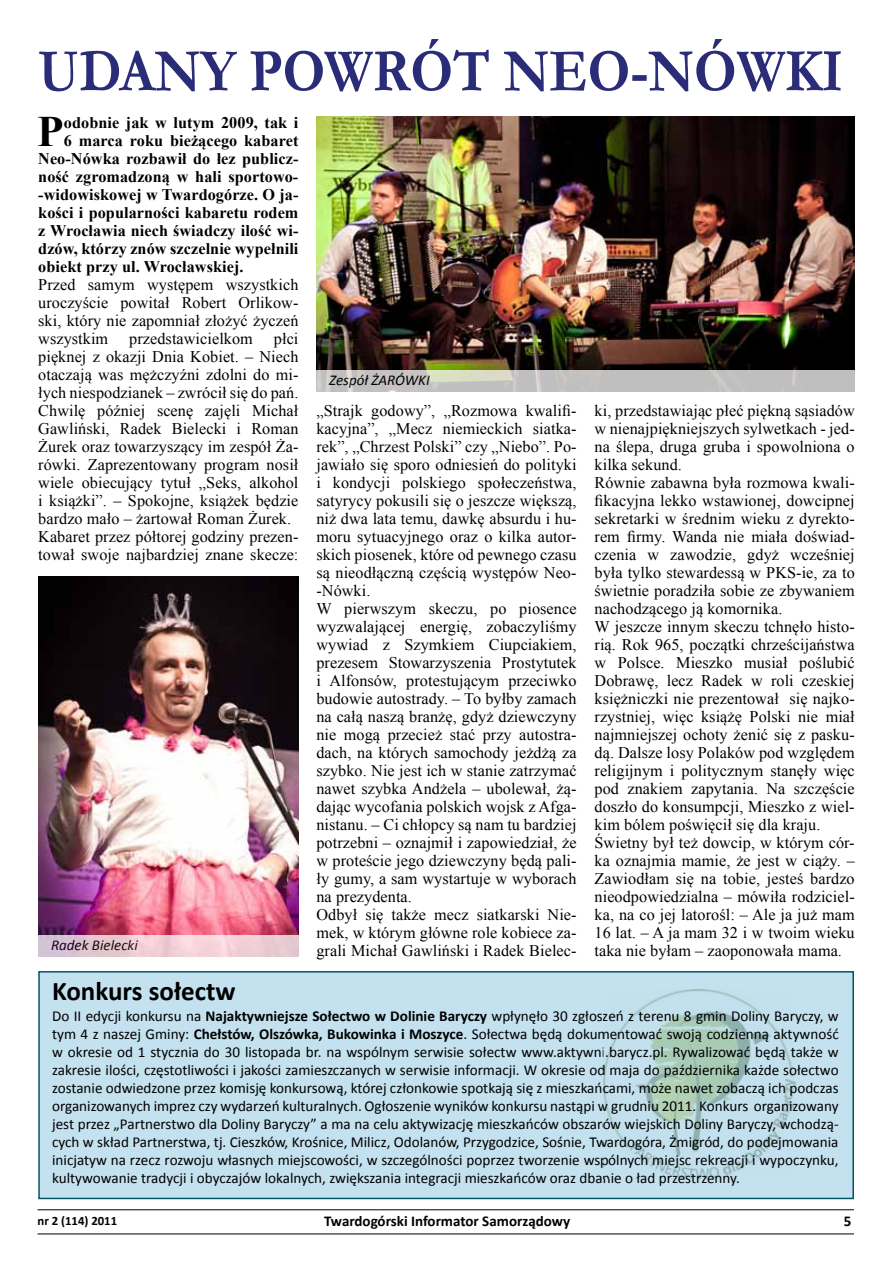
<style>
.page{position:relative;width:893px;height:1263px;background:#fff}
.page>*{position:absolute;margin:0;border:0;box-sizing:border-box;transform-origin:0 0}
.t1{font:700 61.5px "Garamond";color:#2a2c77;scale:.88 1}
.t2{font:700 43.35px "Times New Roman";color:#000}
.t3{font:700 27px "Calibri";color:#000}
.t4{font:16.2px/18px "Times New Roman";letter-spacing:.005em;color:#000}
.t5{font:700 16.2px "Times New Roman";letter-spacing:.005em;color:#000}
.t6{font:15.15px/18px "Calibri";color:#000;text-align:justify}
.t7{font:700 15px "Calibri";color:#000}
.t8{font:italic 15px "Calibri";color:#000}
.t9{font:700 12.75px "Calibri";color:#000}
.s1{font-weight:700}
</style>
<div class="page">
<div style="left:38px;top:971px;width:816px;height:228px;background:#c4e1ef;border:2px solid #005568"></div>
<img style="left:316px;top:117px;width:539px;height:253px">
<img style="left:38px;top:576px;width:260px;height:359px">
<img style="left:604px;top:989px;width:191px;height:189px">
<svg style="left:316px;top:370px;width:539px;height:21px;background:#c3c3c0"></svg>
<svg style="left:38px;top:935px;width:261px;height:22px;background:#e9ccd5"></svg>
<hr style="left:38px;top:1233px;width:816px;height:1px;background:#000">
<hr style="left:38px;top:1209px;width:816px;height:1px;background:#000">
<h1 class="t1" style="left:38px;top:29px;width:916px">UDANY POWRÓT NEO-NÓWKI</h1>
<h2 class="t2" style="left:37px;top:102px;width:28px">P</h2>
<p class="t5" style="left:64px;top:112px;width:236px">odobnie jak w lutym 2009, tak i</p>
<p class="t5" style="left:64px;top:130px;width:236px">6 marca roku bieżącego kabaret</p>
<p class="t5" style="left:38px;top:148px;width:262px">Neo-Nówka rozbawił do łez publicz-</p>
<p class="t5" style="left:38px;top:166px;width:262px">ność zgromadzoną w hali sportowo-</p>
<p class="t5" style="left:38px;top:184px;width:262px">-widowiskowej w Twardogórze. O ja-</p>
<p class="t5" style="left:38px;top:202px;width:262px">kości i popularności kabaretu rodem</p>
<p class="t5" style="left:38px;top:220px;width:262px">z Wrocławia niech świadczy ilość wi-</p>
<p class="t5" style="left:38px;top:238px;width:262px">dzów, którzy znów szczelnie wypełnili</p>
<p class="t5" style="left:38px;top:256px;width:207px">obiekt przy ul. Wrocławskiej.</p>
<p class="t4" style="left:38px;top:276px;width:262px;text-align:justify">Przed samym występem wszystkich uroczyście powitał Robert Orlikow&shy;ski, który nie zapomniał złożyć życzeń wszystkim</p>
<p class="t4" style="left:38px;top:330px;width:262px;text-indent:236px">płci pięknej z okazji Dnia Kobiet. – Niech otaczają was mężczyźni zdolni do mi&shy;łych niespodzianek – zwrócił się do pań.<br>Chwilę później scenę zajęli Michał Gawliński, Radek Bielecki i Roman Żurek oraz towarzyszący im zespół Ża&shy;rówki. Zaprezentowany program nosił wiele obiecujący tytuł „Seks, alkohol i książki”. – Spokojne, książek będzie bardzo mało – żartował Roman Żurek.<br>Kabaret przez półtorej godziny prezen&shy;tował swoje najbardziej znane skecze:</p>
<p class="t4" style="left:129px;top:330px;width:125px">przedstawicielkom</p>
<p class="t8" style="left:51px;top:935px;width:88px">Radek Bielecki</p>
<p class="t8" style="left:329px;top:369px;width:102px">Zespół ŻARÓWKI</p>
<p class="t4" style="left:316px;top:402px;width:262px">„Strajk godowy”, „Rozmowa kwalifi&shy;kacyjna”, „Mecz niemieckich siatka&shy;rek”, „Chrzest Polski” czy „Niebo”. Po&shy;jawiało się sporo odniesień do polityki i kondycji polskiego społeczeństwa, satyrycy pokusili się o jeszcze większą, niż dwa lata temu, dawkę absurdu i hu&shy;moru sytuacyjnego oraz o kilka autor&shy;skich piosenek, które od pewnego czasu są nieodłączną częścią występów Neo--Nówki.<br>W pierwszym skeczu, po piosence wyzwalającej energię, zobaczyliśmy wywiad z Szymkiem Ciupciakiem, prezesem Stowarzyszenia Prostytutek i Alfonsów, protestującym przeciwko budowie autostrady. – To byłby zamach na całą naszą branżę, gdyż dziewczyny nie mogą przecież stać przy autostra&shy;dach, na których samochody jeżdżą za szybko. Nie jest ich w stanie zatrzymać nawet szybka Andżela – ubolewał, żą&shy;dając wycofania polskich wojsk z Afga&shy;nistanu. – Ci chłopcy są nam tu bardziej potrzebni – oznajmił i zapowiedział, że w proteście jego dziewczyny będą pali&shy;ły gumy, a sam wystartuje w wyborach na prezydenta.<br>Odbył się także mecz siatkarski Nie&shy;mek, w którym główne role kobiece za&shy;grali Michał Gawliński i Radek Bielec-</p>
<p class="t4" style="left:595px;top:402px;width:262px">ki, przedstawiając płeć piękną sąsiadów w nienajpiękniejszych sylwetkach - jed&shy;na ślepa, druga gruba i spowolniona o kilka sekund.<br>Równie zabawna była rozmowa kwali&shy;fikacyjna lekko wstawionej, dowcipnej sekretarki w średnim wieku z dyrekto&shy;rem firmy. Wanda nie miała doświad&shy;czenia w zawodzie, gdyż wcześniej była tylko stewardessą w PKS-ie, za to świetnie poradziła sobie ze zbywaniem nachodzącego ją komornika.<br>W jeszcze innym skeczu tchnęło histo&shy;rią. Rok 965, początki chrześcijaństwa w Polsce. Mieszko musiał poślubić Dobrawę, lecz Radek w roli czeskiej księżniczki nie prezentował się najko&shy;rzystniej, więc książę Polski nie miał najmniejszej ochoty żenić się z pasku&shy;dą. Dalsze losy Polaków pod względem religijnym i politycznym stanęły więc pod znakiem zapytania. Na szczęście doszło do konsumpcji, Mieszko z wiel&shy;kim bólem poświęcił się dla kraju.<br>Świetny był też dowcip, w którym cór&shy;ka oznajmia mamie, że jest w ciąży. – Zawiodłam się na tobie, jesteś bardzo nieodpowiedzialna – mówiła rodziciel&shy;ka, na co jej latorośl: – Ale ja już mam 16 lat. – A ja mam 32 i w twoim wieku taka nie byłam – zaoponowała mama.</p>
<h3 class="t3" style="left:52px;top:974px;width:185px">Konkurs sołectw</h3>
<p class="t6" style="left:52px;top:1007px;width:788px">Do II edycji konkursu na <span class="s1">Najaktywniejsze Sołectwo w Dolinie Baryczy</span> wpłynęło 30 zgłoszeń z terenu 8 gmin Doliny Baryczy, w tym 4 z naszej Gminy: <span class="s1">Chełstów, Olszówka, Bukowinka i Moszyce</span>. Sołectwa będą dokumentować swoją codzienną aktywność w okresie od 1 stycznia do 30 listopada br. na wspólnym serwisie sołectw www.aktywni.barycz.pl. Rywalizować będą także w zakresie ilości, częstotliwości i jakości zamieszczanych w serwisie informacji. W okresie od maja do października każde sołectwo zostanie odwiedzone przez komisję konkursową, której członkowie spotkają się z mieszkańcami, może nawet zobaczą ich podczas organizowanych imprez czy wydarzeń kulturalnych. Ogłoszenie wyników konkursu nastąpi w grudniu 2011. Konkurs organizowany jest przez „Partnerstwo dla Doliny Baryczy” a ma na celu aktywizację mieszkańców obszarów wiejskich Doliny Baryczy, wchodzą&shy;cych w skład Partnerstwa, tj. Cieszków, Krośnice, Milicz, Odolanów, Przygodzice, Sośnie, Twardogóra, Żmigród, do podejmowania inicjatyw na rzecz rozwoju własnych miejscowości, w szczególności poprzez tworzenie wspólnych miejsc rekreacji i wypoczynku, kultywowanie tradycji i obyczajów lokalnych, zwiększania integracji mieszkańców oraz dbanie o ład przestrzenny.</p>
<p class="t9" style="left:38px;top:1213px;width:81px">nr 2 (114) 2011</p>
<p class="t7" style="left:324px;top:1212px;width:248px">Twardogórski Informator Samorządowy</p>
<p class="t7" style="left:844px;top:1212px;width:9px">5</p>
</div>
